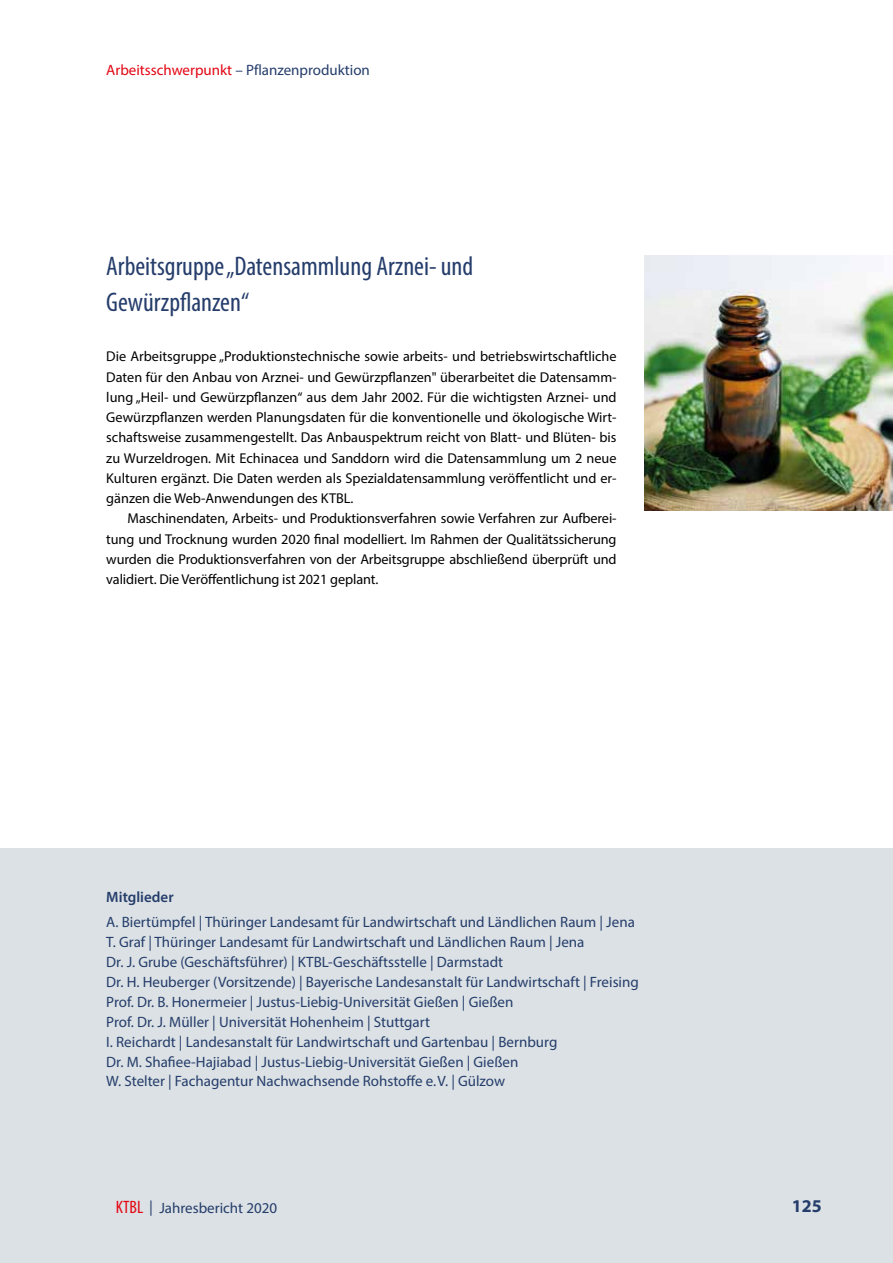
<style>
.page{position:relative;width:893px;height:1263px;background:#fff}
.page>*{position:absolute;margin:0;border:0;box-sizing:border-box;transform-origin:0 0}
.t1{font:condensed 27px/36px "Myriad Pro";color:#253d6b}
.t2{font:700 18px "Myriad Pro";color:#253d6b}
.t3{font:15px/20px "Myriad Pro";color:#253d6b}
.t4{font:600 15px "Myriad Pro";color:#253d6b}
.t5{font:14.25px/20.2px "Myriad Pro";letter-spacing:-.01em;color:#000;text-align:justify}
.s1{color:#e30613}
.s2{font-stretch:condensed;font-size:18px;color:#e30613}
.s3{font-family:"Rotis Sans Serif Pro"}
</style>
<div class="page">
<div style="left:0;top:848px;width:893px;height:415px;background:#dbe1e4"></div>
<img style="left:644px;top:255px;width:249px;height:255px">
<p class="t3" style="left:106px;top:60px;width:265px"><span class="s1">Arbeitsschwerpunkt</span> – Pflanzenproduktion</p>
<h1 class="t1" style="left:106px;top:248px;width:368px">Arbeitsgruppe „Datensammlung Arznei- und<br>Gewürzpflanzen“</h1>
<p class="t5" style="left:106px;top:346px;width:512px">Die Arbeitsgruppe „Produktionstechnische sowie arbeits- und betriebswirtschaftliche Daten für den Anbau von Arznei- und Gewürzpflanzen" überarbeitet die Datensamm&shy;lung „Heil- und Gewürzpflanzen“ aus dem Jahr 2002. Für die wichtigsten Arznei- und Gewürzpflanzen werden Planungsdaten für die konventionelle und ökologische Wirt&shy;schaftsweise zusammengestellt. Das Anbauspektrum reicht von Blatt- und Blüten- bis zu Wurzeldrogen. Mit Echinacea und Sanddorn wird die Datensammlung um 2 neue Kulturen ergänzt. Die Daten werden als Spezialdatensammlung veröffentlicht und er&shy;gänzen die Web-Anwendungen des KTBL.</p>
<p class="t5" style="left:106px;top:508px;width:512px;text-indent:21px">Maschinendaten, Arbeits- und Produktionsverfahren sowie Verfahren zur Aufberei&shy;tung und Trocknung wurden 2020 final modelliert. Im Rahmen der Qualitätssicherung wurden die Produktionsverfahren von der Arbeitsgruppe abschließend überprüft und validiert. Die Veröffentlichung ist 2021 geplant.</p>
<p class="t4" style="left:106px;top:887px;width:69px">Mitglieder</p>
<p class="t3" style="left:106px;top:912px;width:534px">A. Biertümpfel | Thüringer Landesamt für Landwirtschaft und Ländlichen Raum | Jena T. Graf | Thüringer Landesamt für Landwirtschaft und Ländlichen Raum | Jena<br>Dr. J. Grube (Geschäftsführer) | KTBL-Geschäftsstelle | Darmstadt<br>Dr. H. Heuberger (Vorsitzende) | Bayerische Landesanstalt für Landwirtschaft | Freising Prof. Dr. B. Honermeier | Justus-Liebig-Universität Gießen | Gießen<br>Prof. Dr. J. Müller | Universität Hohenheim | Stuttgart<br>I. Reichardt | Landesanstalt für Landwirtschaft und Gartenbau | Bernburg<br>Dr. M. Shafiee-Hajiabad | Justus-Liebig-Universität Gießen | Gießen<br>W. Stelter | Fachagentur Nachwachsende Rohstoffe e.V. | Gülzow</p>
<p class="t3" style="left:116px;top:1198px;width:163px"><span class="s2">KTBL</span> <span class="s3">|</span> Jahresbericht 2020</p>
<p class="t2" style="left:792px;top:1194px;width:31px">125</p>
</div>
